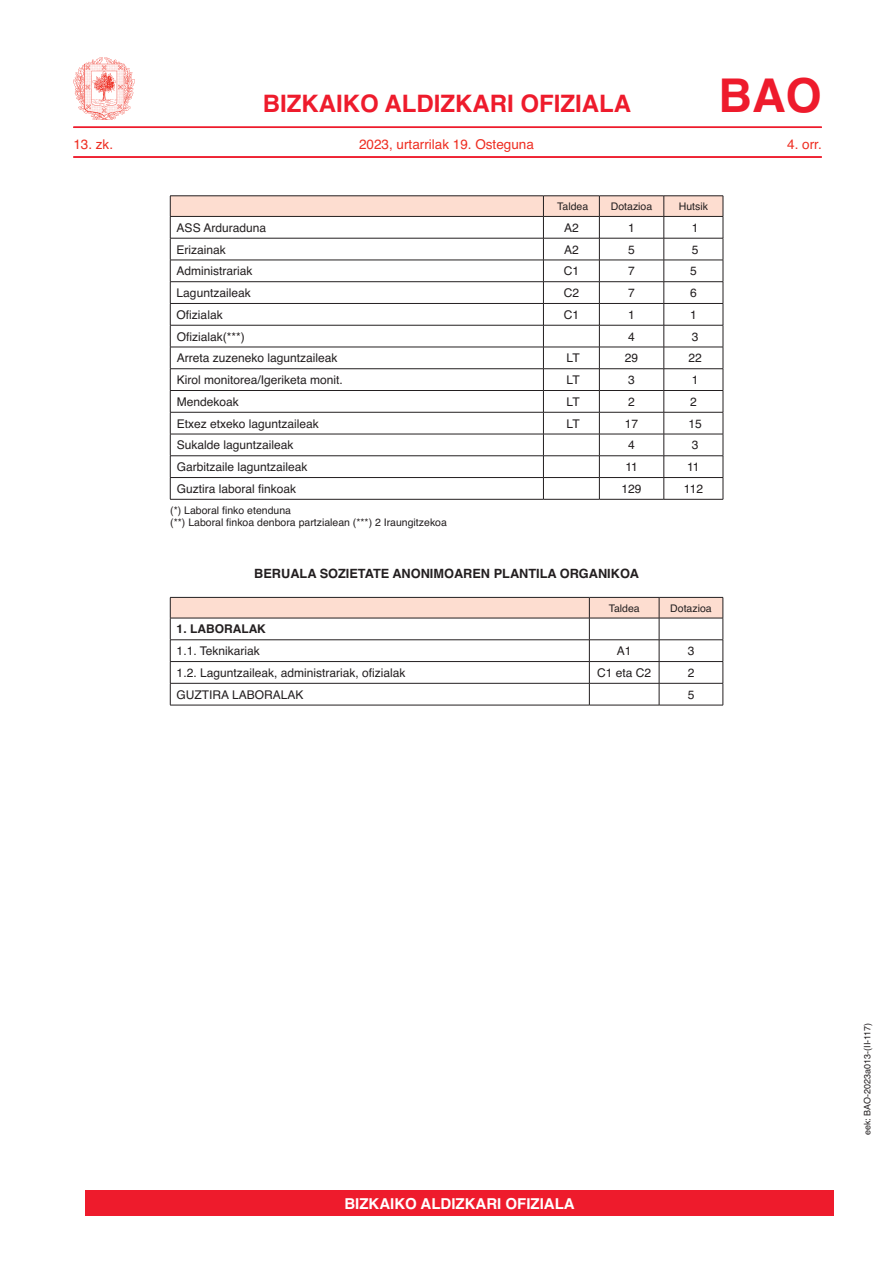
<style>
.page{position:relative;width:893px;height:1263px;background:#fff}
.page>*{position:absolute;margin:0;border:0;box-sizing:border-box;transform-origin:0 0}
.t1{font:700 46.5px "Helvetica";color:#ee1b2c}
.t2{font:700 24px "Helvetica";color:#ee1b2c}
.t3{font:700 15px "Helvetica";color:#fff}
.t4{font:13.5px "Helvetica";color:#ee2e22}
.t5{font:700 12.75px "Helvetica";color:#231f20}
.t6{font:12px "Helvetica";color:#231f20}
.t7{font:700 12px "Helvetica";color:#231f20}
.t8{font:10.5px/12px "Helvetica";color:#231f20}
.t9{font:9px "Helvetica";color:#231f20}
</style>
<div class="page">
<hr style="left:73px;top:126px;width:749px;height:2px;background:#ee1b2c">
<hr style="left:73px;top:156px;width:749px;height:2px;background:#ee1b2c">
<img style="left:74px;top:58px;width:61px;height:61px">
<svg style="left:170px;top:196px;width:554px;height:303px"></svg>
<hr style="left:170px;top:216px;width:373px;height:1px;background:#231f20">
<hr style="left:543px;top:216px;width:56px;height:1px;background:#231f20">
<hr style="left:599px;top:216px;width:65px;height:1px;background:#231f20">
<hr style="left:664px;top:216px;width:59px;height:1px;background:#231f20">
<hr style="left:170px;top:499px;width:373px;height:1px;background:#231f20">
<hr style="left:543px;top:499px;width:56px;height:1px;background:#231f20">
<hr style="left:599px;top:499px;width:65px;height:1px;background:#231f20">
<hr style="left:664px;top:499px;width:59px;height:1px;background:#231f20">
<hr style="left:170px;top:705px;width:419px;height:1px;background:#231f20">
<svg style="left:170px;top:597px;width:554px;height:108px"></svg>
<hr style="left:589px;top:705px;width:70px;height:1px;background:#231f20">
<hr style="left:659px;top:705px;width:64px;height:1px;background:#231f20">
<div style="left:85px;top:1191px;width:748px;height:25px;background:#ee1b2c"></div>
<h2 class="t2" style="left:263px;top:84px;width:370px">BIZKAIKO ALDIZKARI OFIZIALA</h2>
<h1 class="t1" style="left:718px;top:58px;width:105px">BAO</h1>
<p class="t4" style="left:73px;top:134px;width:41px">13. zk.</p>
<p class="t4" style="left:359px;top:134px;width:176px">2023, urtarrilak 19. Osteguna</p>
<p class="t4" style="left:787px;top:134px;width:36px">4. orr.</p>
<p class="t8" style="left:557px;top:201px;width:32px">Taldea</p>
<p class="t8" style="left:611px;top:201px;width:43px">Dotazioa</p>
<p class="t8" style="left:679px;top:201px;width:31px">Hutsik</p>
<p class="t6" style="left:177px;top:218px;width:91px">ASS Arduraduna</p>
<p class="t6" style="left:564px;top:218px;width:16px">A2</p>
<p class="t6" style="left:628px;top:218px;width:8px">1</p>
<p class="t6" style="left:692px;top:218px;width:8px">1</p>
<p class="t6" style="left:177px;top:240px;width:51px">Erizainak</p>
<p class="t6" style="left:564px;top:240px;width:16px">A2</p>
<p class="t6" style="left:628px;top:240px;width:8px">5</p>
<p class="t6" style="left:692px;top:240px;width:8px">5</p>
<p class="t6" style="left:177px;top:262px;width:78px">Administrariak</p>
<p class="t6" style="left:564px;top:262px;width:17px">C1</p>
<p class="t6" style="left:628px;top:262px;width:8px">7</p>
<p class="t6" style="left:690px;top:262px;width:8px">5</p>
<p class="t6" style="left:177px;top:284px;width:76px">Laguntzaileak</p>
<p class="t6" style="left:564px;top:284px;width:17px">C2</p>
<p class="t6" style="left:628px;top:284px;width:8px">7</p>
<p class="t6" style="left:690px;top:284px;width:8px">6</p>
<p class="t6" style="left:177px;top:305px;width:48px">Ofizialak</p>
<p class="t6" style="left:564px;top:305px;width:17px">C1</p>
<p class="t6" style="left:628px;top:305px;width:8px">1</p>
<p class="t6" style="left:690px;top:305px;width:8px">1</p>
<p class="t6" style="left:177px;top:327px;width:70px">Ofizialak(***)</p>
<p class="t6" style="left:628px;top:327px;width:8px">4</p>
<p class="t6" style="left:692px;top:327px;width:8px">3</p>
<p class="t6" style="left:177px;top:349px;width:162px">Arreta zuzeneko laguntzaileak</p>
<p class="t6" style="left:567px;top:349px;width:15px">LT</p>
<p class="t6" style="left:625px;top:349px;width:15px">29</p>
<p class="t6" style="left:688px;top:349px;width:15px">22</p>
<p class="t6" style="left:177px;top:371px;width:168px">Kirol monitorea/Igeriketa monit.</p>
<p class="t6" style="left:567px;top:371px;width:15px">LT</p>
<p class="t6" style="left:628px;top:371px;width:8px">3</p>
<p class="t6" style="left:692px;top:371px;width:8px">1</p>
<p class="t6" style="left:177px;top:392px;width:64px">Mendekoak</p>
<p class="t6" style="left:567px;top:392px;width:15px">LT</p>
<p class="t6" style="left:628px;top:392px;width:8px">2</p>
<p class="t6" style="left:690px;top:392px;width:8px">2</p>
<p class="t6" style="left:177px;top:414px;width:144px">Etxez etxeko laguntzaileak</p>
<p class="t6" style="left:567px;top:414px;width:15px">LT</p>
<p class="t6" style="left:625px;top:414px;width:15px">17</p>
<p class="t6" style="left:688px;top:414px;width:15px">15</p>
<p class="t6" style="left:177px;top:436px;width:118px">Sukalde laguntzaileak</p>
<p class="t6" style="left:628px;top:436px;width:8px">4</p>
<p class="t6" style="left:692px;top:436px;width:8px">3</p>
<p class="t6" style="left:177px;top:458px;width:132px">Garbitzaile laguntzaileak</p>
<p class="t6" style="left:625px;top:458px;width:14px">11</p>
<p class="t6" style="left:687px;top:458px;width:14px">11</p>
<p class="t6" style="left:177px;top:479px;width:121px">Guztira laboral finkoak</p>
<p class="t6" style="left:622px;top:479px;width:22px">129</p>
<p class="t6" style="left:684px;top:479px;width:21px">112</p>
<p class="t8" style="left:170px;top:504px;width:278px">(*) Laboral finko etenduna<br>(**) Laboral finkoa denbora partzialean (***) 2 Iraungitzekoa</p>
<p class="t5" style="left:254px;top:564px;width:386px">BERUALA SOZIETATE ANONIMOAREN PLANTILA ORGANIKOA</p>
<p class="t8" style="left:609px;top:602px;width:32px">Taldea</p>
<p class="t8" style="left:670px;top:602px;width:43px">Dotazioa</p>
<p class="t7" style="left:177px;top:619px;width:91px">1. LABORALAK</p>
<p class="t6" style="left:177px;top:642px;width:85px">1.1. Teknikariak</p>
<p class="t6" style="left:617px;top:642px;width:16px">A1</p>
<p class="t6" style="left:688px;top:642px;width:8px">3</p>
<p class="t6" style="left:177px;top:663px;width:230px">1.2. Laguntzaileak, administrariak, ofizialak</p>
<p class="t6" style="left:597px;top:663px;width:56px">C1 eta C2</p>
<p class="t6" style="left:688px;top:663px;width:8px">2</p>
<p class="t6" style="left:177px;top:685px;width:128px">GUZTIRA LABORALAK</p>
<p class="t6" style="left:688px;top:685px;width:8px">5</p>
<p class="t3" style="left:344px;top:1192px;width:232px">BIZKAIKO ALDIZKARI OFIZIALA</p>
<p class="t9" style="left:860px;top:1135px;width:114px;rotate:-90deg">eek: BAO-2023a013-(II-117)</p>
</div>
